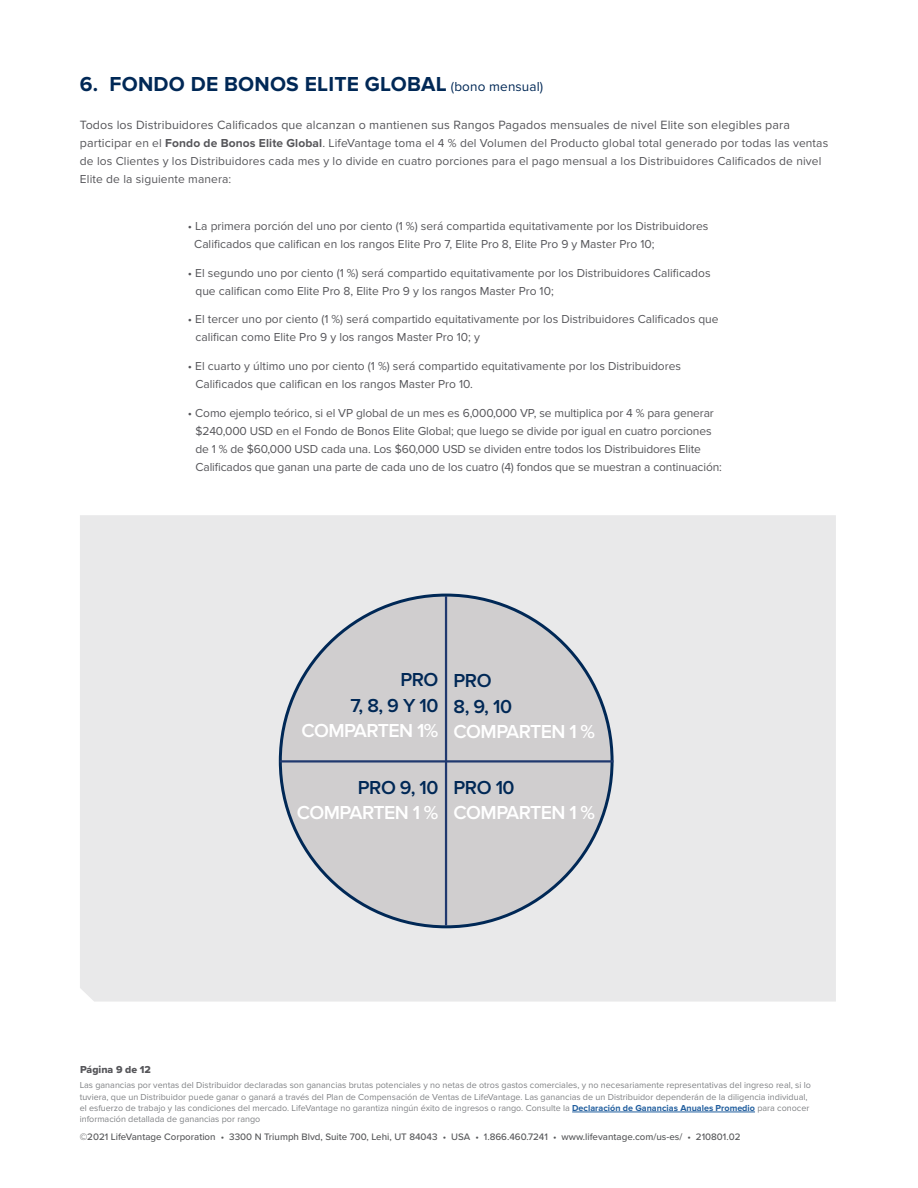
<style>
.page{position:relative;width:918px;height:1188px;background:#fff}
.page>*{position:absolute;margin:0;border:0;box-sizing:border-box;transform-origin:0 0}
.t1{font:700 21px "Proxima Nova";letter-spacing:.01em;color:#002856}
.t2{font:600 19.5px "Proxima Nova";letter-spacing:-.03em;color:#fff}
.t3{font:600 19.5px/25.5px "Proxima Nova";letter-spacing:-.025em;color:#002856;text-align:right}
.t4{font:12.45px "Proxima Nova";letter-spacing:.01em;color:#56565a}
.t5{font:12px/18px "Proxima Nova";color:#56565a}
.t6{font:10.5px "Proxima Nova Extrabld";color:#56565a}
.t7{font:500 9.75px "Proxima Nova";color:#58595b}
.t8{font:9px/11.2px "Proxima Nova";color:#808285}
.s1{font-weight:400;font-size:13.5px}
.s2{font-size:12.45px}
.s3{font-weight:700}
.s4{font-weight:700;color:#215e9e}
</style>
<div class="page">
<hr style="left:572px;top:1112px;width:183px;height:1px;background:#215e9e">
<div style="left:80px;top:515px;width:756px;height:487px;background:#e9e9ea"></div>
<div style="left:280px;top:595px;width:332px;height:332px;background:#d0cecf;border-radius:50%"></div>
<hr style="left:445px;top:596px;width:2px;height:330px;background:#20396f">
<hr style="left:280px;top:760px;width:333px;height:3px;background:#20396f">
<h1 class="t1" style="left:80px;top:72px;width:465px">6. FONDO DE BONOS ELITE GLOBAL <span class="s1">(bono mensual)</span></h1>
<p class="t4" style="left:80px;top:118px;width:712px">Todos los Distribuidores Calificados que alcanzan o mantienen sus Rangos Pagados mensuales de nivel Elite son elegibles para</p>
<p class="t5" style="left:80px;top:134px;width:750px"><span class="s2">participar</span> en el <span class="s3">Fondo de Bonos Elite Global</span>. LifeVantage toma el 4 % del Volumen del Producto global total generado por todas las ventas de los Clientes y los Distribuidores cada mes y lo divide en cuatro porciones para el pago mensual a los Distribuidores Calificados de nivel<br>Elite de la siguiente manera:</p>
<p class="t5" style="left:194px;top:217px;width:516px;text-indent:-6px">• La primera porción del uno por ciento (1 %) será compartida equitativamente por los Distribuidores<br>Calificados que califican en los rangos Elite Pro 7, Elite Pro 8, Elite Pro 9 y Master Pro 10;</p>
<p class="t5" style="left:195px;top:264px;width:517px;text-indent:-8px">• El segundo uno por ciento (1 %) será compartido equitativamente por los Distribuidores Calificados que califican como Elite Pro 8, Elite Pro 9 y los rangos Master Pro 10;</p>
<p class="t5" style="left:195px;top:310px;width:525px;text-indent:-8px">• El tercer uno por ciento (1 %) será compartido equitativamente por los Distribuidores Calificados que califican como Elite Pro 9 y los rangos Master Pro 10; y</p>
<p class="t5" style="left:195px;top:357px;width:487px;text-indent:-8px">• El cuarto y último uno por ciento (1 %) será compartido equitativamente por los Distribuidores<br>Calificados que califican en los rangos Master Pro 10.</p>
<p class="t5" style="left:195px;top:404px;width:528px;text-indent:-8px">• Como ejemplo teórico, si el VP global de un mes es 6,000,000 VP, se multiplica por 4 % para generar $240,000 USD en el Fondo de Bonos Elite Global; que luego se divide por igual en cuatro porciones de 1 % de $60,000 USD cada una. Los $60,000 USD se dividen entre todos los Distribuidores Elite Calificados que ganan una parte de cada uno de los cuatro (4) fondos que se muestran a continuación:</p>
<p class="t6" style="left:80px;top:1061px;width:72px">Página 9 de 12</p>
<h2 class="t3" style="left:351px;top:667px;width:89px">PRO<br>7, 8, 9 Y 10</h2>
<h2 class="t2" style="left:301px;top:719px;width:139px">COMPARTEN 1%</h2>
<h2 class="t3" style="left:454px;top:668px;width:60px;text-align:left">PRO<br>8, 9, 10</h2>
<h2 class="t2" style="left:454px;top:721px;width:143px">COMPARTEN 1 %</h2>
<h2 class="t3" style="left:358px;top:775px;width:82px">PRO 9, 10</h2>
<h2 class="t2" style="left:297px;top:802px;width:143px">COMPARTEN 1 %</h2>
<h2 class="t3" style="left:454px;top:775px;width:63px">PRO 10</h2>
<h2 class="t2" style="left:454px;top:802px;width:143px">COMPARTEN 1 %</h2>
<p class="t8" style="left:80px;top:1080px;width:733px">Las ganancias por ventas del Distribuidor declaradas son ganancias brutas potenciales y no netas de otros gastos comerciales, y no necesariamente representativas del ingreso real, si lo tuviera, que un Distribuidor puede ganar o ganará a través del Plan de Compensación de Ventas de LifeVantage. Las ganancias de un Distribuidor dependerán de la diligencia individual, el esfuerzo de trabajo y las condiciones del mercado. LifeVantage no garantiza ningún éxito de ingresos o rango. Consulte la <span class="s4">Declaración de Ganancias Anuales Promedio</span> para conocer información detallada de ganancias por rango</p>
<p class="t7" style="left:80px;top:1129px;width:662px">©2021 LifeVantage Corporation • 3300 N Triumph Blvd, Suite 700, Lehi, UT 84043 • USA • 1.866.460.7241 • www.lifevantage.com/us-es/ • 210801.02</p>
</div>
